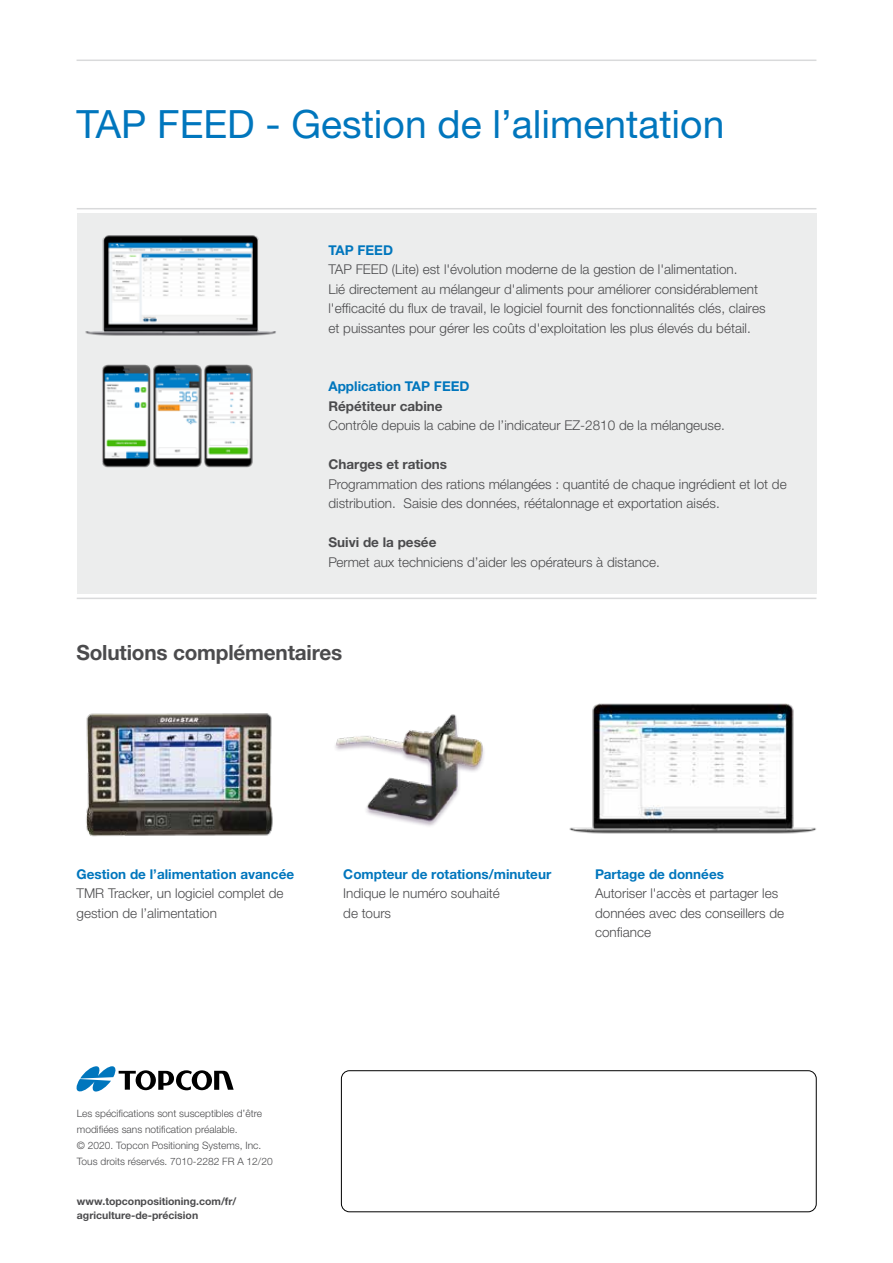
<style>
.page{position:relative;width:893px;height:1263px;background:#fff}
.page>*{position:absolute;margin:0;border:0;box-sizing:border-box;transform-origin:0 0}
.t1{font:39px "Helvetica Neue LTW1 G";color:#0076bd}
.t2{font:700 21px "Helvetica Neue LTW1 G";letter-spacing:-.01em;color:#4b4b4d}
.t3{font:300 13.5px/19.5px "Helvetica Neue LTW1 G";color:#4b4b4d}
.t4{font:700 13.5px "Helvetica Neue LTW1 G";color:#0076bd}
.t5{font:700 13.5px "Helvetica Neue LTW1 G";color:#4b4b4d}
.t6{font:700 10.5px/13.5px "Helvetica Neue LTW1 G";color:#4b4b4d}
.t7{font:300 10.2px/16px "Helvetica Neue LTW1 G";color:#4b4b4d}
</style>
<div class="page">
<div style="left:341px;top:1070px;width:475px;height:142px;border:1px solid #000;border-radius:8px"></div>
<hr style="left:77px;top:60px;width:739px;height:1px;background:#d9dadb">
<svg style="left:76px;top:1066px;width:158px;height:25px"></svg>
<div style="left:77px;top:306px;width:739px;height:158px;background:#eceded"></div>
<div style="left:77px;top:403px;width:739px;height:191px;background:#eceded"></div>
<div style="left:77px;top:213px;width:739px;height:106px;background:#eceded"></div>
<hr style="left:77px;top:208px;width:739px;height:1px;background:#d9dadb">
<hr style="left:77px;top:598px;width:739px;height:1px;background:#d9dadb">
<img style="left:102px;top:364px;width:151px;height:104px">
<img style="left:335px;top:714px;width:149px;height:112px">
<img style="left:86px;top:713px;width:187px;height:124px">
<img style="left:569px;top:703px;width:247px;height:131px">
<img style="left:85px;top:235px;width:191px;height:101px">
<h1 class="t1" style="left:77px;top:100px;width:649px">TAP FEED - Gestion de l’alimentation</h1>
<p class="t4" style="left:328px;top:241px;width:66px">TAP FEED</p>
<p class="t3" style="left:328px;top:259px;width:438px">TAP FEED (Lite) est l'évolution moderne de la gestion de l'alimentation.<br>Lié directement au mélangeur d'aliments pour améliorer considérablement l'efficacité du flux de travail, le logiciel fournit des fonctionnalités clés, claires et puissantes pour gérer les coûts d'exploitation les plus élevés du bétail.</p>
<p class="t4" style="left:328px;top:378px;width:142px">Application TAP FEED</p>
<p class="t5" style="left:328px;top:397px;width:116px">Répétiteur cabine</p>
<p class="t3" style="left:328px;top:415px;width:398px">Contrôle depuis la cabine de l’indicateur EZ-2810 de la mélangeuse.</p>
<p class="t5" style="left:328px;top:456px;width:120px">Charges et rations</p>
<p class="t3" style="left:328px;top:474px;width:460px">Programmation des rations mélangées : quantité de chaque ingrédient et lot de distribution. Saisie des données, réétalonnage et exportation aisés.</p>
<p class="t5" style="left:328px;top:534px;width:109px">Suivi de la pesée</p>
<p class="t3" style="left:328px;top:552px;width:333px">Permet aux techniciens d’aider les opérateurs à distance.</p>
<h2 class="t2" style="left:77px;top:639px;width:267px">Solutions complémentaires</h2>
<p class="t4" style="left:77px;top:865px;width:219px">Gestion de l’alimentation avancée</p>
<p class="t3" style="left:77px;top:883px;width:208px">TMR Tracker, un logiciel complet de gestion de l’alimentation</p>
<p class="t4" style="left:343px;top:865px;width:209px">Compteur de rotations/minuteur</p>
<p class="t3" style="left:343px;top:883px;width:158px">Indique le numéro souhaité de tours</p>
<p class="t4" style="left:595px;top:865px;width:130px">Partage de données</p>
<p class="t3" style="left:595px;top:883px;width:191px">Autoriser l'accès et partager les données avec des conseillers de confiance</p>
<p class="t7" style="left:77px;top:1105px;width:197px">Les spécifications sont susceptibles d’être modifiées sans notification préalable.<br>© 2020. Topcon Positioning Systems, Inc.<br>Tous droits réservés. 7010-2282 FR A 12/20</p>
<p class="t6" style="left:77px;top:1195px;width:161px">www.topconpositioning.com/fr/ agriculture-de-précision</p>
</div>
